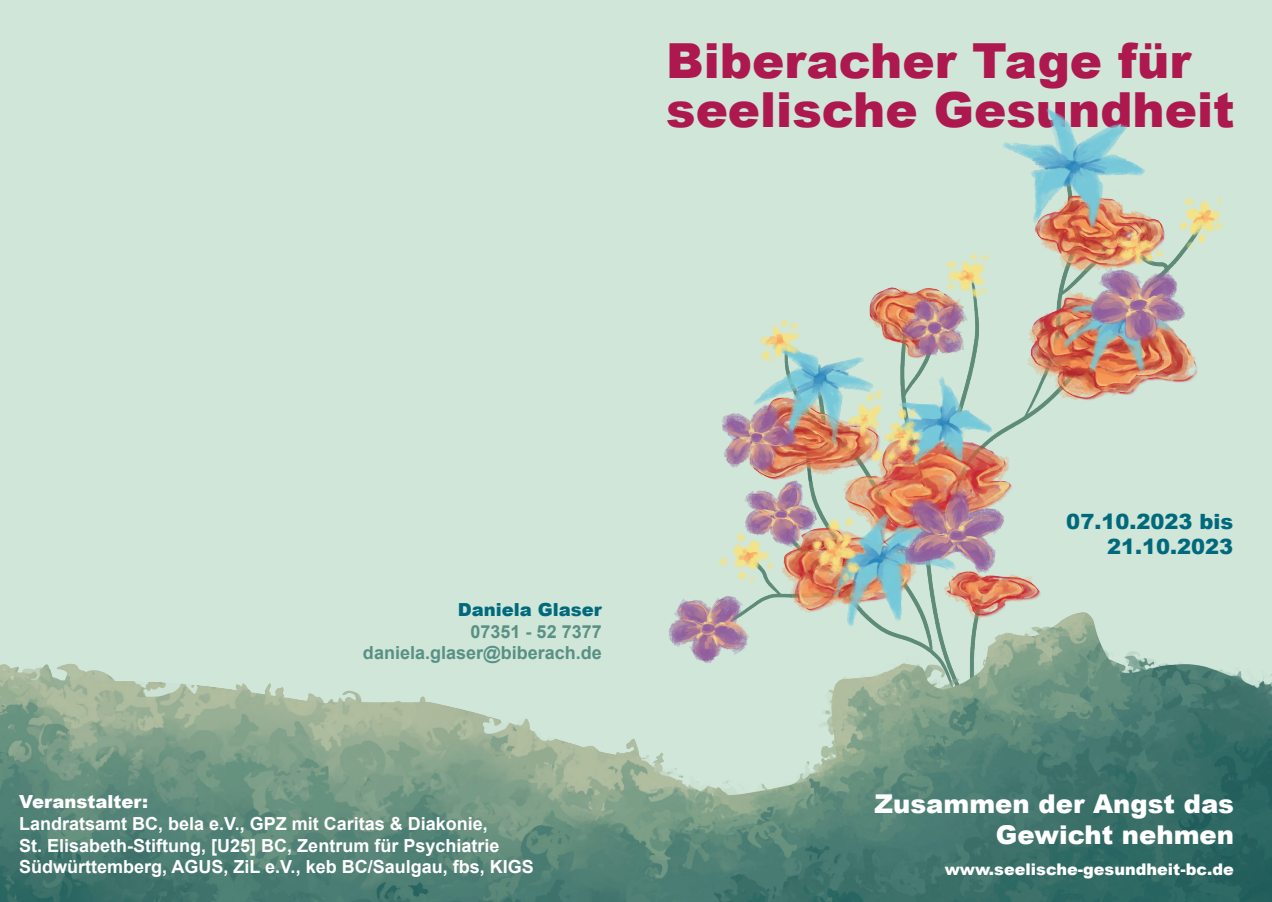
<style>
.page{position:relative;width:1272px;height:902px;background:#fff}
.page>*{position:absolute;margin:0;border:0;box-sizing:border-box;transform-origin:0 0}
.t1{font:900 48.3px/49.5px "Arial";color:#ad184f}
.t2{font:900 25.95px/31px "Arial";color:#fff;text-align:right}
.t3{font:900 21px/25.2px "Arial";color:#006a7c;text-align:right}
.t4{font:700 18px/21.6px "Arial";color:#fff}
.t5{font:700 18px/21.6px "Arial";color:#599084;text-align:right}
.t6{font:900 18px "Arial";color:#fff}
.t7{font:900 18px "Arial";color:#006a7c}
.t8{font:900 16.05px "Arial";color:#fff}
</style>
<div class="page">
<div style="left:0;top:0;width:1271px;height:437px;background:#cfe6d9"></div>
<img style="left:640px;top:0;width:627px;height:437px">
<img style="left:0;top:437px;width:1271px;height:464px">
<h1 class="t1" style="left:666px;top:34px;width:570px">Biberacher Tage für seelische Gesundheit</h1>
<p class="t7" style="left:457px;top:596px;width:145px">Daniela Glaser</p>
<p class="t5" style="left:363px;top:621px;width:240px">07351 - 52 7377 daniela.glaser@biberach.de</p>
<p class="t6" style="left:19px;top:788px;width:131px">Veranstalter:</p>
<p class="t4" style="left:19px;top:813px;width:516px">Landratsamt BC, bela e.V., GPZ mit Caritas &amp; Diakonie,<br>St. Elisabeth-Stiftung, [U25] BC, Zentrum für Psychiatrie<br>Südwürttemberg, AGUS, ZiL e.V., keb BC/Saulgau, fbs, KIGS</p>
<p class="t3" style="left:1066px;top:508px;width:168px">07.10.2023 bis<br>21.10.2023</p>
<h2 class="t2" style="left:874px;top:787px;width:361px">Zusammen der Angst das<br>Gewicht nehmen</h2>
<p class="t8" style="left:944px;top:857px;width:290px">www.seelische-gesundheit-bc.de</p>
</div>
